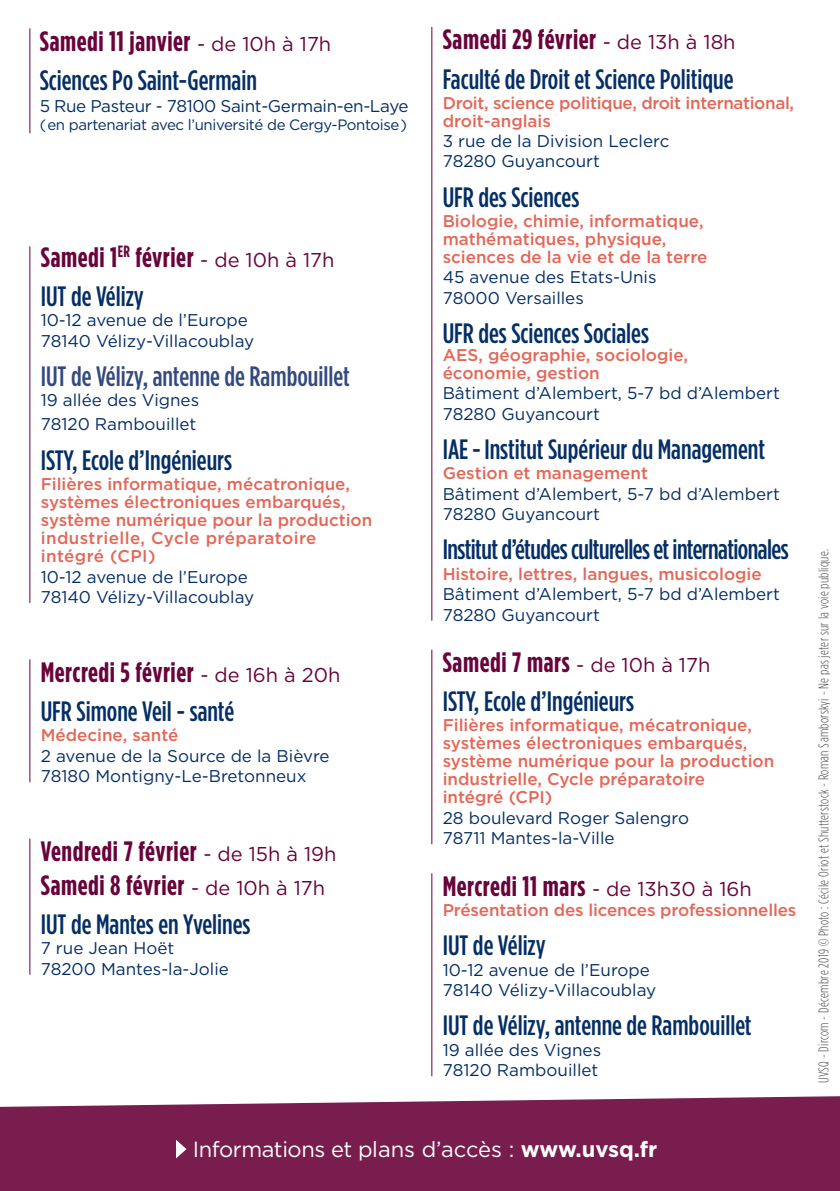
<style>
.page{position:relative;width:840px;height:1191px;background:#fff}
.page>*{position:absolute;margin:0;border:0;box-sizing:border-box;transform-origin:0 0}
.t1{font:500 28px/39.2px "Gotham Condensed";color:#042e65}
.t2{font:700 28px/39.2px "Gotham Condensed";letter-spacing:.02em;color:#69043b}
.t3{font:500 28px "Gotham Condensed";letter-spacing:-.02em;color:#042e65}
.t4{font:500 28px "Gotham Condensed";color:#344a7e}
.t5{font:21.8px "Gotham";letter-spacing:-.02em;color:#fff}
.t6{font:17px/20.4px "Gotham";color:#042e65}
.t7{font:500 17px/18px "Gotham";color:#e46758}
.t8{font:500 17px/18px "Gotham";letter-spacing:-.02em;color:#e46758}
.t9{font:17px "Gotham";letter-spacing:-.02em;color:#042e65}
.t10{font:15px "Gotham";letter-spacing:-.025em;color:#042e65}
.t11{font:300 14px "Gotham Condensed";letter-spacing:.02em;color:#4a4a49}
.s1{font-weight:700;color:#69043b}
.s2{font-family:"Gotham";font-weight:400;font-size:20px;color:#69043b}
.s3{font-family:"Gotham";font-weight:400;font-size:20px}
.s4{font-weight:500;color:#042e65}
.s5{font-weight:700}
</style>
<div class="page">
<div style="left:0;top:1096px;width:839px;height:95px;background:#781d4e"></div>
<svg style="left:176px;top:1139px;width:10px;height:19px"></svg>
<hr style="left:431px;top:27px;width:1px;height:593px;background:#69043b">
<hr style="left:431px;top:873px;width:1px;height:203px;background:#69043b">
<hr style="left:29px;top:246px;width:1px;height:357px;background:#69043b">
<hr style="left:29px;top:659px;width:1px;height:123px;background:#69043b">
<hr style="left:29px;top:838px;width:1px;height:136px;background:#69043b">
<hr style="left:29px;top:28px;width:1px;height:105px;background:#69043b">
<hr style="left:431px;top:649px;width:1px;height:195px;background:#69043b">
<h1 class="t1" style="left:40px;top:21px;width:293px"><span class="s1">Samedi 11 janvier</span> <span class="s2">- de 10h à 17h<br></span>Sciences Po Saint-Germain</h1>
<p class="t9" style="left:40px;top:95px;width:370px">5 Rue Pasteur - 78100 Saint-Germain-en-Laye</p>
<p class="t10" style="left:40px;top:115px;width:369px">(en partenariat avec l’université de Cergy-Pontoise)</p>
<h1 class="t2" style="left:41px;top:237px;width:295px">Samedi 1<sup>ER</sup> février <span class="s3">- de 10h à 17h<br></span><span class="s4">IUT de Vélizy</span></h1>
<p class="t6" style="left:41px;top:310px;width:215px">10-12 avenue de l’Europe<br>78140 Vélizy-Villacoublay</p>
<h1 class="t4" style="left:41px;top:359px;width:310px">IUT de Vélizy, antenne de Rambouillet</h1>
<p class="t6" style="left:41px;top:388px;width:160px;line-height:24px">19 allée des Vignes<br>78120 Rambouillet</p>
<h1 class="t1" style="left:41px;top:440px;width:193px">ISTY, Ecole d’Ingénieurs</h1>
<p class="t7" style="left:41px;top:475px;width:333px">Filières informatique, mécatronique, systèmes électroniques embarqués, système numérique pour la production industrielle, Cycle préparatoire intégré (CPI)</p>
<p class="t6" style="left:41px;top:566px;width:215px">10-12 avenue de l’Europe<br>78140 Vélizy-Villacoublay</p>
<h1 class="t1" style="left:41px;top:652px;width:301px"><span class="s1">Mercredi 5 février</span> <span class="s2">- de 16h à 20h<br></span>UFR Simone Veil - santé</h1>
<p class="t7" style="left:41px;top:726px;width:139px">Médecine, santé</p>
<p class="t6" style="left:41px;top:745px;width:290px">2 avenue de la Source de la Bièvre<br>78180 Montigny-Le-Bretonneux</p>
<h1 class="t2" style="left:41px;top:834px;width:297px;line-height:33.6px">Vendredi 7 février <span class="s3">- de 15h à 19h<br></span>Samedi 8 février <span class="s3">- de 10h à 17h</span></h1>
<h1 class="t1" style="left:41px;top:904px;width:211px">IUT de Mantes en Yvelines</h1>
<p class="t6" style="left:41px;top:938px;width:190px">7 rue Jean Hoët<br>78200 Mantes-la-Jolie</p>
<h1 class="t1" style="left:442px;top:20px;width:294px"><span class="s1">Samedi 29 février</span> <span class="s2">- de 13h à 18h<br></span>Faculté de Droit et Science Politique</h1>
<p class="t8" style="left:442px;top:93px;width:353px">Droit, science politique, droit international, droit-anglais</p>
<p class="t6" style="left:442px;top:131px;width:228px">3 rue de la Division Leclerc<br>78280 Guyancourt</p>
<h1 class="t1" style="left:442px;top:177px;width:138px">UFR des Sciences</h1>
<p class="t7" style="left:442px;top:212px;width:266px">Biologie, chimie, informatique, mathématiques, physique, sciences de la vie et de la terre</p>
<p class="t6" style="left:442px;top:267px;width:215px">45 avenue des Etats-Unis<br>78000 Versailles</p>
<h1 class="t1" style="left:442px;top:313px;width:208px">UFR des Sciences Sociales</h1>
<p class="t7" style="left:442px;top:346px;width:247px">AES, géographie, sociologie, économie, gestion</p>
<p class="t6" style="left:442px;top:383px;width:338px">Bâtiment d’Alembert, 5-7 bd d’Alembert<br>78280 Guyancourt</p>
<h1 class="t1" style="left:442px;top:429px;width:324px">IAE-Institut Supérieur du Management</h1>
<p class="t7" style="left:442px;top:464px;width:207px">Gestion et management</p>
<p class="t6" style="left:442px;top:483px;width:338px">Bâtiment d’Alembert, 5-7 bd d’Alembert<br>78280 Guyancourt</p>
<h1 class="t3" style="left:442px;top:532px;width:347px">Institut d’études culturelles et internationales</h1>
<p class="t7" style="left:442px;top:565px;width:320px">Histoire, lettres, langues, musicologie</p>
<p class="t6" style="left:442px;top:584px;width:338px">Bâtiment d’Alembert, 5-7 bd d’Alembert<br>78280 Guyancourt</p>
<h1 class="t1" style="left:442px;top:642px;width:269px"><span class="s1">Samedi 7 mars</span> <span class="s2">- de 10h à 17h<br></span>ISTY, Ecole d’Ingénieurs</h1>
<p class="t7" style="left:442px;top:716px;width:333px">Filières informatique, mécatronique, systèmes électroniques embarqués, système numérique pour la production industrielle, Cycle préparatoire<br>intégré (CPI)</p>
<p class="t6" style="left:442px;top:807px;width:248px">28 boulevard Roger Salengro<br>78711 Mantes-la-Ville</p>
<h1 class="t2" style="left:442px;top:866px;width:310px">Mercredi 11 mars <span class="s3">- de 13h30 à 16h</span></h1>
<p class="t7" style="left:442px;top:901px;width:355px">Présentation des licences professionnelles</p>
<h1 class="t1" style="left:442px;top:925px;width:104px">IUT de Vélizy</h1>
<p class="t6" style="left:442px;top:959px;width:215px">10-12 avenue de l’Europe<br>78140 Vélizy-Villacoublay</p>
<h1 class="t1" style="left:442px;top:1005px;width:310px">IUT de Vélizy, antenne de Rambouillet</h1>
<p class="t6" style="left:442px;top:1039px;width:160px">19 allée des Vignes<br>78120 Rambouillet</p>
<p class="t11" style="left:814px;top:1083px;width:536px;rotate:-90deg">UVSQ - Dircom - Décembre 2019 © Photo : Cécile Oriot et Shutterstock - Roman Samborskyi - Ne pas jeter sur la voie publique.</p>
<p class="t5" style="left:193px;top:1136px;width:466px">Informations et plans d’accès : <span class="s5">www.uvsq.fr</span></p>
</div>
